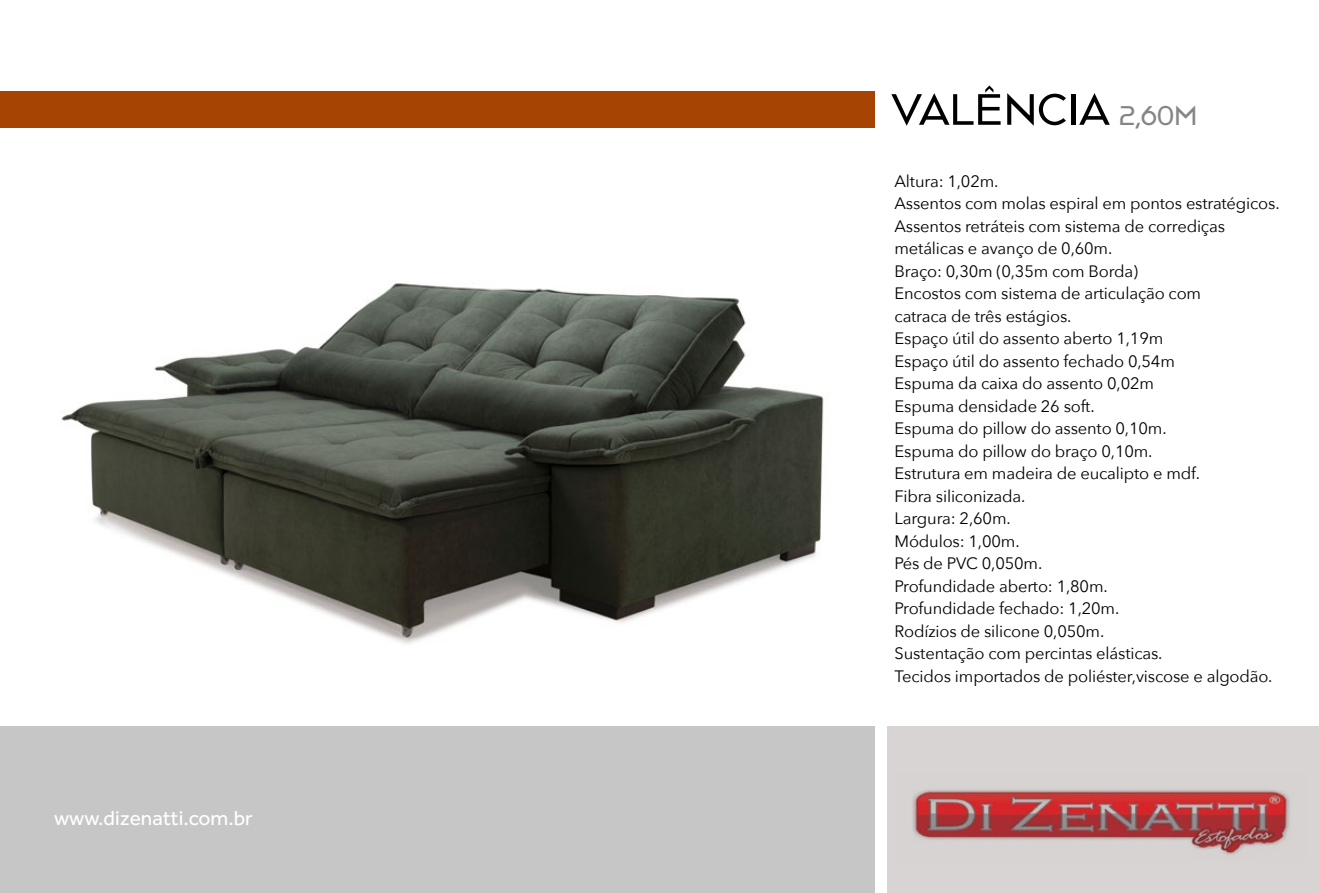
<style>
.page{position:relative;width:1319px;height:893px;background:#fff}
.page>*{position:absolute;margin:0;border:0;box-sizing:border-box;transform-origin:0 0}
.t1{font:51px "Agus Sans";color:#000}
.t2{font:21px "Effra";color:#fff}
.t3{font:16.5px/22.5px "Avenir Next";letter-spacing:-.01em;color:#000}
.s1{font-size:31.5px;color:#858584}
</style>
<div class="page">
<div style="left:887px;top:726px;width:431px;height:167px;background:#d8d4d3"></div>
<img style="left:61px;top:281px;width:763px;height:363px">
<div style="left:0;top:726px;width:874px;height:167px;background:#c6c6c6"></div>
<div style="left:0;top:91px;width:874px;height:36px;background:#a54403"></div>
<img style="left:912px;top:790px;width:378px;height:65px">
<p class="t2" style="left:54px;top:806px;width:200px">www.dizenatti.com.br</p>
<h1 class="t1" style="left:891px;top:86px;width:307px">VALÊNCIA <span class="s1">2,60m</span></h1>
<p class="t3" style="left:894px;top:169px;width:386px">Altura: 1,02m.<br>Assentos com molas espiral em pontos estratégicos.<br>Assentos retráteis com sistema de corrediças metálicas e avanço de 0,60m.<br>Braço: 0,30m (0,35m com Borda)<br>Encostos com sistema de articulação com<br>catraca de três estágios.<br>Espaço útil do assento aberto 1,19m<br>Espaço útil do assento fechado 0,54m<br>Espuma da caixa do assento 0,02m<br>Espuma densidade 26 soft.<br>Espuma do pillow do assento 0,10m.<br>Espuma do pillow do braço 0,10m.<br>Estrutura em madeira de eucalipto e mdf.<br>Fibra siliconizada.<br>Largura: 2,60m.<br>Módulos: 1,00m.<br>Pés de PVC 0,050m.<br>Profundidade aberto: 1,80m.<br>Profundidade fechado: 1,20m.<br>Rodízios de silicone 0,050m.<br>Sustentação com percintas elásticas.<br>Tecidos importados de poliéster,viscose e algodão.</p>
</div>
